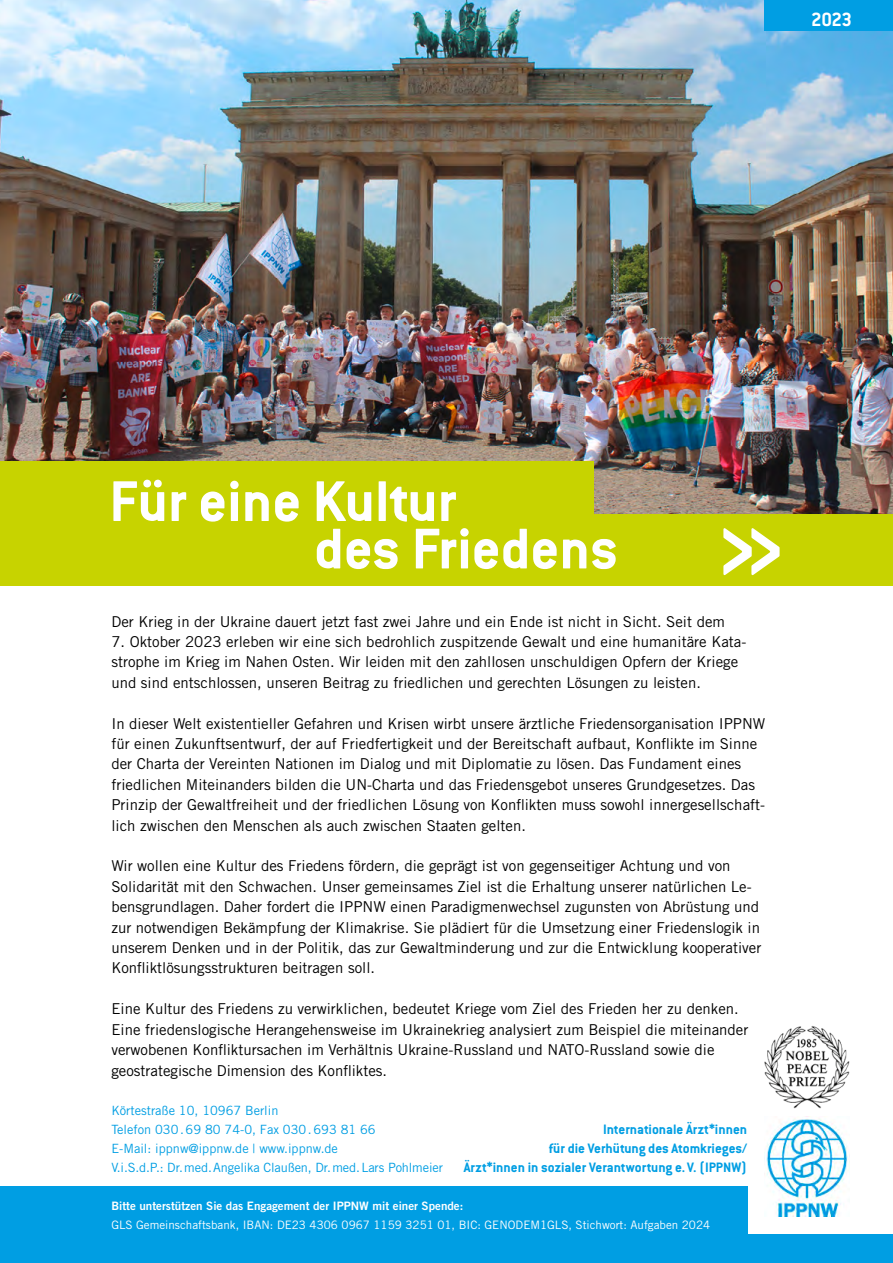
<style>
.page{position:relative;width:893px;height:1263px;background:#fff}
.page>*{position:absolute;margin:0;border:0;box-sizing:border-box;transform-origin:0 0}
.t1{font:700 63px "Conduit ITC Std";color:#fff}
.t2{font:700 21px "Conduit ITC Std";color:#fff}
.t3{font:15px/20.4px "Trade Gothic LT Std";color:#000}
.t4{font:700 15px/18.9px "Conduit ITC Std";color:#009ee3;text-align:right}
.t5{font:12.75px/18.9px "Trade Gothic LT Std";color:#009ee3}
.t6{font:11.7px "Trade Gothic LT Std";color:#fff}
.t7{font:11.7px "Trade Gothic LT Std Bd 2";color:#fff}
</style>
<div class="page">
<img style="left:0;top:0;width:893px;height:515px">
<div style="left:0;top:1187px;width:747px;height:76px;background:#009ee3"></div>
<div style="left:146px;top:1235px;width:747px;height:28px;background:#009ee3"></div>
<img style="left:766px;top:1119px;width:82px;height:98px">
<div style="left:0;top:461px;width:593px;height:60px;background:#c7d300"></div>
<div style="left:0;top:515px;width:893px;height:71px;background:#c7d300"></div>
<svg style="left:723px;top:528px;width:57px;height:47px"></svg>
<img style="left:764px;top:1026px;width:86px;height:83px">
<div style="left:765px;top:0;width:128px;height:31px;background:#009ee3"></div>
<h2 class="t2" style="left:811px;top:7px;width:43px">2023</h2>
<h1 class="t1" style="left:109px;top:463px;width:349px">Für eine Kultur</h1>
<h1 class="t1" style="left:314px;top:511px;width:306px">des Friedens</h1>
<p class="t3" style="left:111px;top:611px;width:615px">Der Krieg in der Ukraine dauert jetzt fast zwei Jahre und ein Ende ist nicht in Sicht. Seit dem</p>
<p class="t3" style="left:111px;top:631px;width:636px">7. Oktober 2023 erleben wir eine sich bedrohlich zuspitzende Gewalt und eine humanitäre Kata&shy;strophe im Krieg im Nahen Osten. Wir leiden mit den zahllosen unschuldigen Opfern der Kriege und sind entschlossen, unseren Beitrag zu friedlichen und gerechten Lösungen zu leisten.</p>
<p class="t3" style="left:111px;top:713px;width:655px">In dieser Welt existentieller Gefahren und Krisen wirbt unsere ärztliche Friedensorganisation IPPNW für einen Zukunftsentwurf, der auf Friedfertigkeit und der Bereitschaft aufbaut, Konflikte im Sinne der Charta der Vereinten Nationen im Dialog und mit Diplomatie zu lösen. Das Fundament eines friedlichen Miteinanders bilden die UN-Charta und das Friedensgebot unseres Grundgesetzes. Das Prinzip der Gewaltfreiheit und der friedlichen Lösung von Konflikten muss sowohl innergesellschaft&shy;lich zwischen den Menschen als auch zwischen Staaten gelten.</p>
<p class="t3" style="left:111px;top:856px;width:651px">Wir wollen eine Kultur des Friedens fördern, die geprägt ist von gegenseitiger Achtung und von Solidarität mit den Schwachen. Unser gemeinsames Ziel ist die Erhaltung unserer natürlichen Le&shy;bensgrundlagen. Daher fordert die IPPNW einen Paradigmenwechsel zugunsten von Abrüstung und zur notwendigen Bekämpfung der Klimakrise. Sie plädiert für die Umsetzung einer Friedenslogik in unserem Denken und in der Politik, das zur Gewaltminderung und zur die Entwicklung kooperativer Konfliktlösungsstrukturen beitragen soll.</p>
<p class="t3" style="left:111px;top:998px;width:639px">Eine Kultur des Friedens zu verwirklichen, bedeutet Kriege vom Ziel des Frieden her zu denken.<br>Eine friedenslogische Herangehensweise im Ukrainekrieg analysiert zum Beispiel die miteinander verwobenen Konfliktursachen im Verhältnis Ukraine-Russland und NATO-Russland sowie die geostrategische Dimension des Konfliktes.</p>
<p class="t5" style="left:111px;top:1101px;width:333px">Körtestraße 10, 10967 Berlin<br>Telefon 030.69 80 74-0, Fax 030.693 81 66<br>E-Mail: ippnw@ippnw.de | www.ippnw.de<br>V.i.S.d.P.: Dr.med.Angelika Claußen, Dr.med.Lars Pohlmeier</p>
<p class="t7" style="left:111px;top:1198px;width:353px">Bitte unterstützen Sie das Engagement der IPPNW mit einer Spende:</p>
<p class="t6" style="left:111px;top:1217px;width:600px">GLS Gemeinschaftsbank, IBAN: DE23 4306 0967 1159 3251 01, BIC: GENODEM1GLS, Stichwort: Aufgaben 2024</p>
<p class="t4" style="left:464px;top:1119px;width:285px">Internationale Ärzt*innen<br>für die Verhütung des Atomkrieges/<br>Ärzt*innen in sozialer Verantwortung e. V. (IPPNW)</p>
</div>
